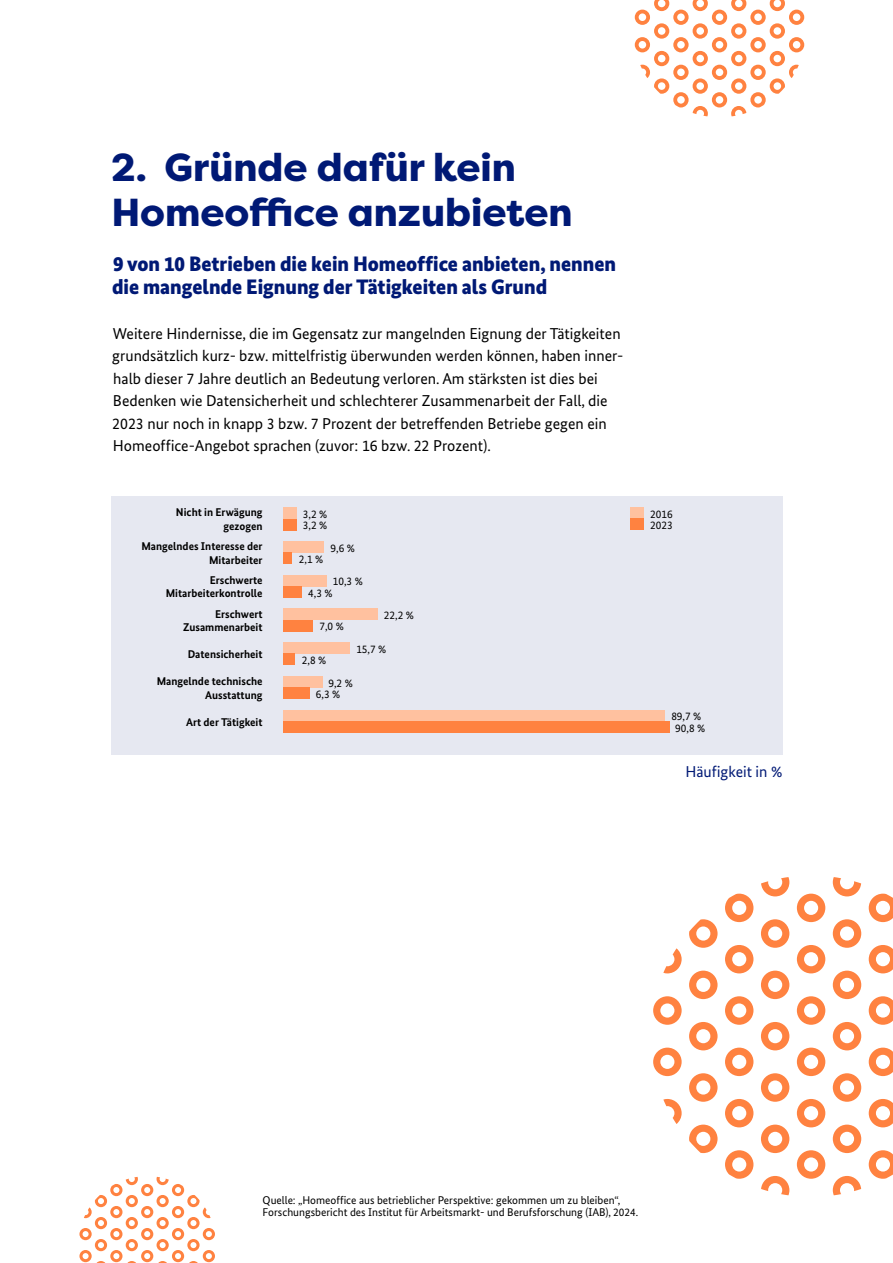
<style>
.page{position:relative;width:893px;height:1263px;background:#fff}
.page>*{position:absolute;margin:0;border:0;box-sizing:border-box;transform-origin:0 0}
.t1{font:800 39px/45px "Filson Pro";color:#001975}
.t2{font:900 21px/22.5px "Bundes Sans";color:#001975}
.t3{font:15.75px/22.5px "Bundes Sans";color:#000}
.t4{font:15.75px "Bundes Sans";color:#001975}
.t5{font:11.25px/11.2px "Bundes Sans";color:#000}
.t6{font:700 11.25px/13.5px "Bundes Sans";color:#000;text-align:right}
</style>
<div class="page">
<div style="left:111px;top:496px;width:671px;height:259px;background:#e6e8f1"></div>
<div style="left:283px;top:508px;width:14px;height:11px;background:#ffc19f"></div>
<div style="left:283px;top:609px;width:95px;height:11px;background:#ffc19f"></div>
<div style="left:283px;top:541px;width:41px;height:12px;background:#ffc19f"></div>
<div style="left:283px;top:642px;width:67px;height:12px;background:#ffc19f"></div>
<div style="left:283px;top:575px;width:44px;height:11px;background:#ffc19f"></div>
<div style="left:283px;top:676px;width:39px;height:11px;background:#ffc19f"></div>
<div style="left:283px;top:710px;width:382px;height:11px;background:#ffc19f"></div>
<div style="left:283px;top:519px;width:14px;height:11px;background:#ff8240"></div>
<div style="left:283px;top:620px;width:30px;height:11px;background:#ff8240"></div>
<div style="left:283px;top:553px;width:9px;height:11px;background:#ff8240"></div>
<div style="left:283px;top:654px;width:12px;height:11px;background:#ff8240"></div>
<div style="left:283px;top:586px;width:18px;height:12px;background:#ff8240"></div>
<div style="left:283px;top:688px;width:27px;height:11px;background:#ff8240"></div>
<div style="left:283px;top:721px;width:386px;height:12px;background:#ff8240"></div>
<div style="left:630px;top:508px;width:14px;height:11px;background:#ffc19f"></div>
<div style="left:630px;top:519px;width:14px;height:11px;background:#ff8240"></div>
<svg style="left:869px;top:1150px;width:24px;height:29px"></svg>
<svg style="left:653px;top:1047px;width:29px;height:29px"></svg>
<svg style="left:869px;top:894px;width:24px;height:28px"></svg>
<svg style="left:761px;top:971px;width:28px;height:28px"></svg>
<svg style="left:653px;top:996px;width:29px;height:29px"></svg>
<svg style="left:689px;top:1124px;width:29px;height:29px"></svg>
<svg style="left:833px;top:877px;width:28px;height:19px"></svg>
<svg style="left:689px;top:919px;width:29px;height:29px"></svg>
<svg style="left:761px;top:877px;width:28px;height:19px"></svg>
<svg style="left:797px;top:1150px;width:28px;height:29px"></svg>
<svg style="left:663px;top:948px;width:19px;height:25px"></svg>
<svg style="left:725px;top:1150px;width:28px;height:29px"></svg>
<svg style="left:833px;top:1176px;width:28px;height:19px"></svg>
<svg style="left:663px;top:1099px;width:19px;height:25px"></svg>
<svg style="left:761px;top:1176px;width:28px;height:19px"></svg>
<svg style="left:797px;top:996px;width:28px;height:29px"></svg>
<svg style="left:725px;top:1047px;width:28px;height:29px"></svg>
<svg style="left:797px;top:1047px;width:28px;height:29px"></svg>
<svg style="left:797px;top:1099px;width:28px;height:28px"></svg>
<svg style="left:797px;top:894px;width:28px;height:28px"></svg>
<svg style="left:725px;top:1099px;width:28px;height:28px"></svg>
<svg style="left:761px;top:919px;width:28px;height:29px"></svg>
<svg style="left:761px;top:1124px;width:28px;height:29px"></svg>
<svg style="left:833px;top:919px;width:28px;height:29px"></svg>
<svg style="left:797px;top:945px;width:28px;height:28px"></svg>
<svg style="left:761px;top:1022px;width:28px;height:28px"></svg>
<svg style="left:725px;top:894px;width:28px;height:28px"></svg>
<svg style="left:761px;top:1073px;width:28px;height:29px"></svg>
<svg style="left:833px;top:1073px;width:28px;height:29px"></svg>
<svg style="left:869px;top:996px;width:24px;height:29px"></svg>
<svg style="left:689px;top:1022px;width:29px;height:28px"></svg>
<svg style="left:689px;top:1073px;width:29px;height:29px"></svg>
<svg style="left:869px;top:945px;width:24px;height:28px"></svg>
<svg style="left:869px;top:1047px;width:24px;height:29px"></svg>
<svg style="left:869px;top:1099px;width:24px;height:28px"></svg>
<svg style="left:833px;top:1022px;width:28px;height:28px"></svg>
<svg style="left:725px;top:996px;width:28px;height:29px"></svg>
<svg style="left:833px;top:971px;width:28px;height:28px"></svg>
<svg style="left:725px;top:945px;width:28px;height:28px"></svg>
<svg style="left:689px;top:971px;width:29px;height:28px"></svg>
<svg style="left:833px;top:1124px;width:28px;height:29px"></svg>
<svg style="left:79px;top:1177px;width:136px;height:86px"></svg>
<svg style="left:635px;top:0;width:169px;height:116px"></svg>
<h1 class="t1" style="left:111px;top:146px;width:463px">2. Gründe dafür kein<br>Homeoffice anzubieten</h1>
<h2 class="t2" style="left:112px;top:253px;width:506px">9 von 10 Betrieben die kein Homeoffice anbieten, nennen die mangelnde Eignung der Tätigkeiten als Grund</h2>
<p class="t3" style="left:112px;top:322px;width:513px">Weitere Hindernisse, die im Gegensatz zur mangelnden Eignung der Tätigkeiten grundsätzlich kurz- bzw. mittelfristig überwunden werden können, haben inner&shy;halb dieser 7 Jahre deutlich an Bedeutung verloren. Am stärksten ist dies bei Bedenken wie Datensicherheit und schlechterer Zusammenarbeit der Fall, die 2023 nur noch in knapp 3 bzw. 7 Prozent der betreffenden Betriebe gegen ein Homeoffice-Angebot sprachen (zuvor: 16 bzw. 22 Prozent).</p>
<p class="t6" style="left:176px;top:506px;width:88px">Nicht in Erwägung gezogen</p>
<p class="t5" style="left:303px;top:508px;width:26px">3,2 %</p>
<p class="t5" style="left:303px;top:520px;width:26px">3,2 %</p>
<p class="t6" style="left:141px;top:539px;width:123px">Mangelndes Interesse der<br>Mitarbeiter</p>
<p class="t5" style="left:299px;top:553px;width:26px">2,1 %</p>
<p class="t5" style="left:331px;top:542px;width:26px">9,6 %</p>
<p class="t6" style="left:166px;top:573px;width:98px">Erschwerte<br>Mitarbeiterkontrolle</p>
<p class="t5" style="left:333px;top:576px;width:32px">10,3 %</p>
<p class="t5" style="left:308px;top:587px;width:26px">4,3 %</p>
<p class="t6" style="left:183px;top:607px;width:81px">Erschwert<br>Zusammenarbeit</p>
<p class="t5" style="left:319px;top:621px;width:26px">7,0 %</p>
<p class="t5" style="left:384px;top:610px;width:32px">22,2 %</p>
<p class="t6" style="left:188px;top:647px;width:76px">Datensicherheit</p>
<p class="t5" style="left:302px;top:655px;width:26px">2,8 %</p>
<p class="t5" style="left:356px;top:643px;width:32px">15,7 %</p>
<p class="t6" style="left:157px;top:674px;width:107px">Mangelnde technische<br>Ausstattung</p>
<p class="t6" style="left:186px;top:715px;width:78px">Art der Tätigkeit</p>
<p class="t5" style="left:328px;top:677px;width:26px">9,2 %</p>
<p class="t5" style="left:316px;top:688px;width:26px">6,3 %</p>
<p class="t5" style="left:650px;top:508px;width:24px">2016<br>2023</p>
<p class="t5" style="left:671px;top:711px;width:32px">89,7 %</p>
<p class="t5" style="left:675px;top:722px;width:32px">90,8 %</p>
<p class="t4" style="left:685px;top:763px;width:99px">Häufigkeit in %</p>
<p class="t5" style="left:263px;top:1194px;width:377px;line-height:12px">Quelle: „Homeoffice aus betrieblicher Perspektive: gekommen um zu bleiben“,<br>Forschungsbericht des Institut für Arbeitsmarkt- und Berufsforschung (IAB), 2024.</p>
</div>
